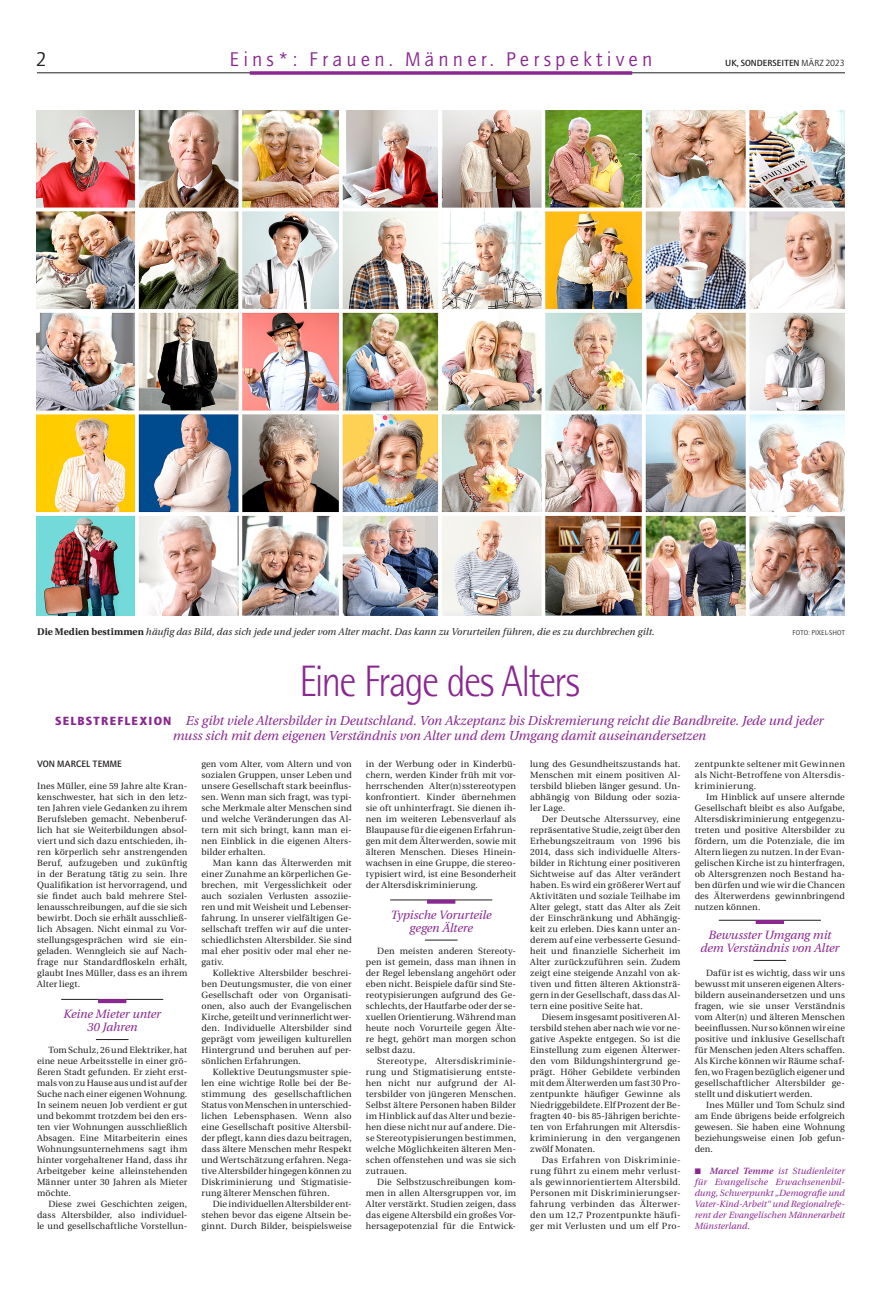
<style>
.page{position:relative;width:879px;height:1290px;background:#fff}
.page>*{position:absolute;margin:0;border:0;box-sizing:border-box;transform-origin:0 0}
.T44{font:300 44px "Rotis Semi Sans";letter-spacing:-.045em;color:#892890;scale:.9 1}
.t1{font:20px "AT Quay Sans";letter-spacing:.2em;color:#892890}
.t2{font:20px "AT Quay Sans";color:#231f20}
.Dachzeile_-_rot{font:italic 13px/15px "Utopia";letter-spacing:-.005em;color:#892890;text-align:center}
.Text{font:italic 12px/13px "Utopia";letter-spacing:-.005em;color:#892890;text-align:center}
.BU{font:italic 9.7px "Utopia";letter-spacing:.005em;color:#231f20}
.Autor{font:500 9.3px "AT Quay Sans";color:#231f20}
.Text-2{font:9px/11px "Utopia";letter-spacing:.015em;color:#231f20;text-align:justify}
.Text_o_E{font:9px/11px "Utopia";letter-spacing:.015em;color:#231f20;text-align:justify}
.Text_o_E-2{font:italic 9px/11px "Utopia";letter-spacing:.005em;color:#892890;text-align:justify}
.t3{font:500 9px "AT Quay Sans";color:#231f20}
.BU-2{font:7px "AT Quay Sans";color:#231f20}
.s1{font-weight:400}
.s2{font-weight:700;font-style:normal}
.s3{font-family:"AT Quay Sans";font-weight:900;font-style:normal;font-size:12px}
.s4{font-weight:600}
</style>
<div class="page">
<hr style="left:37px;top:73px;width:808px;height:1px;background:#231f20">
<svg style="left:250px;top:71px;width:382px;height:4px;background:#97429d"></svg>
<img style="left:37px;top:111px;width:807px;height:504px">
<hr style="left:390px;top:900px;width:102px;height:1px;background:#231f20">
<hr style="left:425px;top:940px;width:32px;height:1px;background:#231f20">
<svg style="left:427px;top:900px;width:28px;height:4px"></svg>
<hr style="left:61px;top:999px;width:102px;height:1px;background:#231f20">
<hr style="left:96px;top:1039px;width:33px;height:1px;background:#231f20">
<svg style="left:98px;top:999px;width:28px;height:4px"></svg>
<hr style="left:719px;top:920px;width:102px;height:1px;background:#231f20">
<hr style="left:753px;top:960px;width:33px;height:1px;background:#231f20">
<hr style="left:755px;top:920px;width:29px;height:4px;background:#892890">
<p class="t2" style="left:36px;top:48px;width:13px">2</p>
<h2 class="t1" style="left:229px;top:48px;width:425px">Eins*: Frauen. Männer. Perspektiven</h2>
<p class="t3" style="left:725px;top:58px;width:121px">UK, SONDERSEITEN <span class="s1">MÄRZ 2023</span></p>
<p class="BU" style="left:37px;top:627px;width:619px"><span class="s2">Die Medien bestimmen</span> häufig das Bild, das sich jede und jeder vom Alter macht. Das kann zu Vorurteilen führen, die es zu durchbrechen gilt.</p>
<p class="BU-2" style="left:792px;top:629px;width:54px">FOTO: PIXEL-SHOT</p>
<p class="T44" style="left:299px;top:655px;width:313px">Eine Frage des Alters</p>
<p class="Dachzeile_-_rot" style="left:55px;top:713px;width:770px"><span class="s3">SELBSTREFLEXION</span> Es gibt viele Altersbilder in Deutschland. Von Akzeptanz bis Diskremierung reicht die Bandbreite. Jede und jeder muss sich mit dem eigenen Verständnis von Alter und dem Umgang damit auseinandersetzen</p>
<p class="Autor" style="left:37px;top:758px;width:86px">VON MARCEL TEMME</p>
<p class="Text_o_E" style="left:37px;top:781px;width:152px">Ines Müller, eine 59 Jahre alte Kran&shy;kenschwester, hat sich in den letz&shy;ten Jahren viele Gedanken zu ihrem Berufsleben gemacht. Nebenberuf&shy;lich hat sie Weiterbildungen absol&shy;viert und sich dazu entschieden, ih&shy;ren körperlich sehr anstrengenden Beruf, aufzugeben und zukünftig in der Beratung tätig zu sein. Ihre Qualifikation ist hervorragend, und sie findet auch bald mehrere Stel&shy;lenausschreibungen, auf die sie sich bewirbt. Doch sie erhält ausschließ&shy;lich Absagen. Nicht einmal zu Vor&shy;stellungsgesprächen wird sie ein&shy;geladen. Wenngleich sie auf Nach&shy;frage nur Standardfloskeln erhält, glaubt Ines Müller, dass es an ihrem Alter liegt.</p>
<p class="Text" style="left:63px;top:1007px;width:99px">Keine Mieter unter<br>30 Jahren</p>
<p class="Text-2" style="left:37px;top:1045px;width:152px;text-indent:11px">Tom Schulz, 26 und Elektriker, hat eine neue Arbeitsstelle in einer grö&shy;ßeren Stadt gefunden. Er zieht erst&shy;mals von zu Hause aus und ist auf der Suche nach einer eigenen Wohnung.<br>In seinem neuen Job verdient er gut und bekommt trotzdem bei den ers&shy;ten vier Wohnungen ausschließlich Absagen. Eine Mitarbeiterin eines Wohnungsunternehmens sagt ihm hinter vorgehaltener Hand, dass ihr Arbeitgeber keine alleinstehenden Männer unter 30 Jahren als Mieter möchte.</p>
<p class="Text-2" style="left:37px;top:1199px;width:152px;text-indent:11px">Diese zwei Geschichten zeigen, dass Altersbilder, also individuel&shy;le und gesellschaftliche Vorstellun-</p>
<p class="Text-2" style="left:201px;top:759px;width:152px">gen vom Alter, vom Altern und von sozialen Gruppen, unser Leben und unsere Gesellschaft stark beeinflus&shy;sen. Wenn man sich fragt, was typi&shy;sche Merkmale alter Menschen sind und welche Veränderungen das Al&shy;tern mit sich bringt, kann man ei&shy;nen Einblick in die eigenen Alters&shy;bilder erhalten.</p>
<p class="Text-2" style="left:201px;top:858px;width:152px;text-indent:11px">Man kann das Älterwerden mit einer Zunahme an körperlichen Ge&shy;brechen, mit Vergesslichkeit oder auch sozialen Verlusten assoziie&shy;ren und mit Weisheit und Lebenser&shy;fahrung. In unserer vielfältigen Ge&shy;sellschaft treffen wir auf die unter&shy;schiedlichsten Altersbilder. Sie sind mal eher positiv oder mal eher ne&shy;gativ.</p>
<p class="Text-2" style="left:201px;top:968px;width:152px;text-indent:11px">Kollektive Altersbilder beschrei&shy;ben Deutungsmuster, die von einer Gesellschaft oder von Organisati&shy;onen, also auch der Evangelischen Kirche, geteilt und verinnerlicht wer&shy;den. Individuelle Altersbilder sind geprägt vom jeweiligen kulturellen Hintergrund und beruhen auf per&shy;sönlichen Erfahrungen.</p>
<p class="Text-2" style="left:201px;top:1067px;width:152px;text-indent:11px">Kollektive Deutungsmuster spie&shy;len eine wichtige Rolle bei der Be&shy;stimmung des gesellschaftlichen Status von Menschen in unterschied&shy;lichen Lebensphasen. Wenn also eine Gesellschaft positive Altersbil&shy;der pflegt, kann dies dazu beitragen, dass ältere Menschen mehr Respekt und Wertschätzung erfahren. Nega&shy;tive Altersbilder hingegen können zu Diskriminierung und Stigmatisie&shy;rung älterer Menschen führen.</p>
<p class="Text-2" style="left:201px;top:1199px;width:152px;text-indent:11px">Die individuellen Altersbilder ent&shy;stehen bevor das eigene Altsein be&shy;ginnt. Durch Bilder, beispielsweise</p>
<p class="Text-2" style="left:366px;top:759px;width:152px">in der Werbung oder in Kinderbü&shy;chern, werden Kinder früh mit vor&shy;herrschenden Alter(n)sstereotypen konfrontiert. Kinder übernehmen sie oft unhinterfragt. Sie dienen ih&shy;nen im weiteren Lebensverlauf als Blaupause für die eigenen Erfahrun&shy;gen mit dem Älterwerden, sowie mit älteren Menschen. Dieses Hinein&shy;wachsen in eine Gruppe, die stereo&shy;typisiert wird, ist eine Besonderheit der Altersdiskriminierung.</p>
<p class="Text" style="left:391px;top:908px;width:102px">Typische Vorurteile gegen Ältere</p>
<p class="Text-2" style="left:366px;top:946px;width:152px;text-indent:11px">Den meisten anderen Stereoty&shy;pen ist gemein, dass man ihnen in der Regel lebenslang angehört oder eben nicht. Beispiele dafür sind Ste&shy;reotypisierungen aufgrund des Ge&shy;schlechts, der Hautfarbe oder der se&shy;xuellen Orientierung. Während man heute noch Vorurteile gegen Älte&shy;re hegt, gehört man morgen schon selbst dazu.</p>
<p class="Text-2" style="left:366px;top:1056px;width:152px;text-indent:11px">Stereotype, Altersdiskriminie&shy;rung und Stigmatisierung entste&shy;hen nicht nur aufgrund der Al&shy;tersbilder von jüngeren Menschen.<br>Selbst ältere Personen haben Bilder im Hinblick auf das Alter und bezie&shy;hen diese nicht nur auf andere. Die&shy;se Stereotypisierungen bestimmen, welche Möglichkeiten älteren Men&shy;schen offenstehen und was sie sich zutrauen.</p>
<p class="Text-2" style="left:366px;top:1177px;width:152px;text-indent:11px">Die Selbstzuschreibungen kom&shy;men in allen Altersgruppen vor, im Alter verstärkt. Studien zeigen, dass das eigene Altersbild ein großes Vor&shy;hersagepotenzial für die Entwick-</p>
<p class="Text-2" style="left:530px;top:759px;width:152px">lung des Gesundheitszustands hat.<br>Menschen mit einem positiven Al&shy;tersbild blieben länger gesund. Un&shy;abhängig von Bildung oder sozia&shy;ler Lage.</p>
<p class="Text-2" style="left:530px;top:814px;width:152px;text-indent:11px">Der Deutsche Alterssurvey, eine repräsentative Studie, zeigt über den Erhebungszeitraum von 1996 bis 2014, dass sich individuelle Alters&shy;bilder in Richtung einer positiveren Sichtweise auf das Alter verändert haben. Es wird ein größerer Wert auf Aktivitäten und soziale Teilhabe im Alter gelegt, statt das Alter als Zeit der Einschränkung und Abhängig&shy;keit zu erleben. Dies kann unter an&shy;derem auf eine verbesserte Gesund&shy;heit und finanzielle Sicherheit im Alter zurückzuführen sein. Zudem zeigt eine steigende Anzahl von ak&shy;tiven und fitten älteren Aktionsträ&shy;gern in der Gesellschaft, dass das Al&shy;tern eine positive Seite hat.</p>
<p class="Text-2" style="left:530px;top:1012px;width:152px;text-indent:11px">Diesem insgesamt positiveren Al&shy;tersbild stehen aber nach wie vor ne&shy;gative Aspekte entgegen. So ist die Einstellung zum eigenen Älterwer&shy;den vom Bildungshintergrund ge&shy;prägt. Höher Gebildete verbinden mit dem Älterwerden um fast 30 Pro&shy;zentpunkte häufiger Gewinne als Niedriggebildete. Elf Prozent der Be&shy;fragten 40- bis 85-Jährigen berichte&shy;ten von Erfahrungen mit Altersdis&shy;kriminierung in den vergangenen zwölf Monaten.</p>
<p class="Text-2" style="left:530px;top:1155px;width:152px;text-indent:11px">Das Erfahren von Diskriminie&shy;rung führt zu einem mehr verlust&shy;als gewinnorientiertem Altersbild.<br>Personen mit Diskriminierungser&shy;fahrung verbinden das Älterwer&shy;den um 12,7 Prozentpunkte häufi&shy;ger mit Verlusten und um elf Pro-</p>
<p class="Text-2" style="left:695px;top:759px;width:152px">zentpunkte seltener mit Gewinnen als Nicht-Betroffene von Altersdis&shy;kriminierung.</p>
<p class="Text-2" style="left:695px;top:792px;width:152px;text-indent:11px">Im Hinblick auf unsere alternde Gesellschaft bleibt es also Aufgabe, Altersdiskriminierung entgegenzu&shy;treten und positive Altersbilder zu fördern, um die Potenziale, die im Altern liegen zu nutzen. In der Evan&shy;gelischen Kirche ist zu hinterfragen, ob Altersgrenzen noch Bestand ha&shy;ben dürfen und wie wir die Chancen des Älterwerdens gewinnbringend nutzen können.</p>
<p class="Text" style="left:700px;top:928px;width:140px">Bewusster Umgang mit dem Verständnis von Alter</p>
<p class="Text-2" style="left:695px;top:968px;width:152px;text-indent:11px">Dafür ist es wichtig, dass wir uns bewusst mit unseren eigenen Alters&shy;bildern auseinandersetzen und uns fragen, wie sie unser Verständnis vom Alter(n) und älteren Menschen beeinflussen. Nur so können wir eine positive und inklusive Gesellschaft für Menschen jeden Alters schaffen.<br>Als Kirche können wir Räume schaf&shy;fen, wo Fragen bezüglich eigener und gesellschaftlicher Altersbilder ge&shy;stellt und diskutiert werden.</p>
<p class="Text-2" style="left:695px;top:1100px;width:152px;text-indent:11px">Ines Müller und Tom Schulz sind am Ende übrigens beide erfolgreich gewesen. Sie haben eine Wohnung beziehungsweise einen Job gefun&shy;den.</p>
<p class="Text_o_E-2" style="left:695px;top:1166px;width:152px">■ <span class="s4">Marcel Temme</span> ist Studienleiter für Evangelische Erwachsenenbil&shy;dung, Schwerpunkt „Demografie und Vater-Kind-Arbeit“ und Regionalrefe&shy;rent der Evangelischen Männerarbeit Münsterland.</p>
</div>
